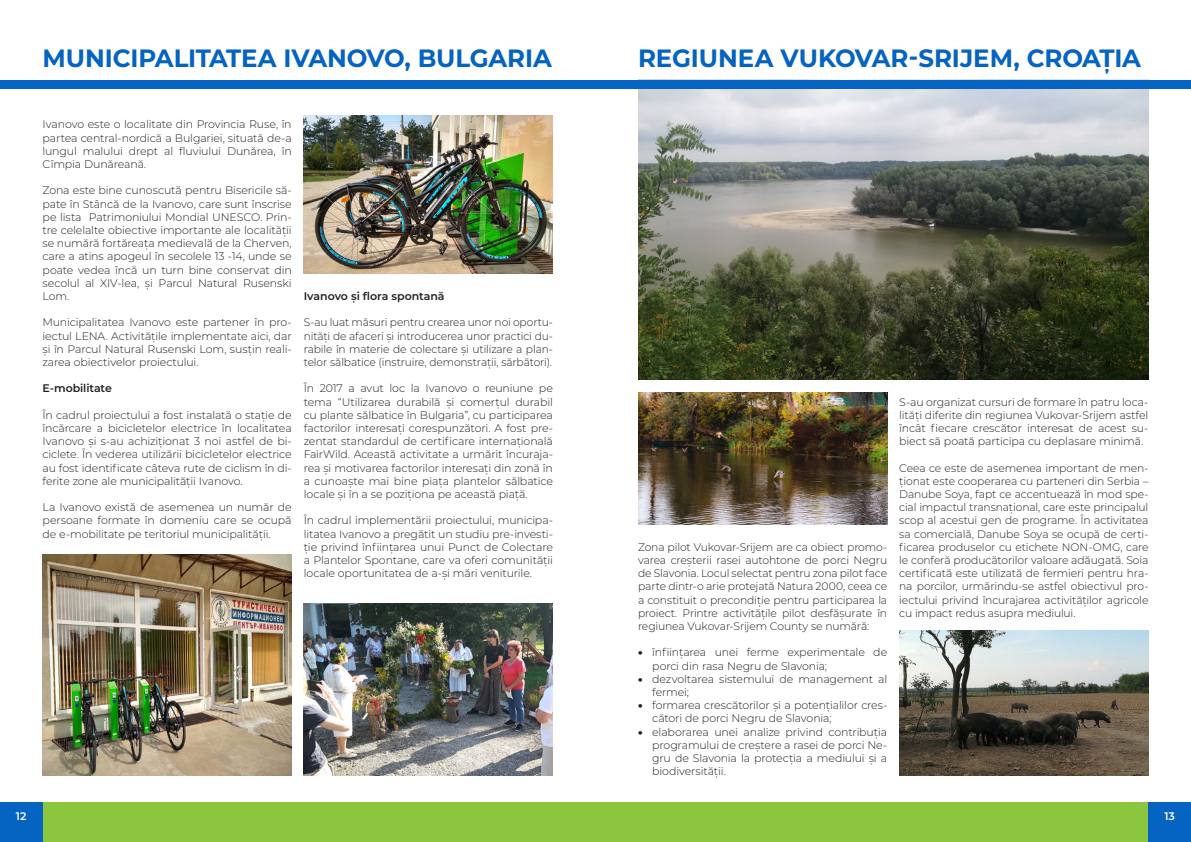
<style>
.page{position:relative;width:1191px;height:842px;background:#fff}
.page>*{position:absolute;margin:0;border:0;box-sizing:border-box;transform-origin:0 0}
.t1{font:700 25px "Montserrat";letter-spacing:-.005em;color:#0563c1}
.t2{font:300 11px/13.2px "Montserrat";letter-spacing:-.015em;color:#231f20;text-align:justify}
.t3{font:600 11px "Montserrat";letter-spacing:-.005em;color:#231f20}
.t4{font:600 11px "Montserrat";color:#fff}
.s1{font-weight:900}
</style>
<div class="page">
<div style="left:0;top:80px;width:595px;height:8px;background:#0563c1"></div>
<div style="left:0;top:802px;width:595px;height:40px;background:#8bc63e"></div>
<div style="left:595px;top:802px;width:596px;height:40px;background:#8bc63e"></div>
<img style="left:304px;top:115px;width:249px;height:159px">
<img style="left:638px;top:88px;width:510px;height:291px">
<img style="left:899px;top:630px;width:249px;height:145px">
<img style="left:638px;top:392px;width:249px;height:132px">
<img style="left:304px;top:604px;width:249px;height:171px">
<img style="left:43px;top:554px;width:249px;height:221px">
<div style="left:595px;top:80px;width:596px;height:8px;background:#0563c1"></div>
<div style="left:0;top:802px;width:43px;height:40px;background:#0563c1"></div>
<div style="left:1148px;top:802px;width:43px;height:40px;background:#0563c1"></div>
<p class="t1" style="left:43px;top:40px;width:511px">MUNICIPALITATEA IVANOVO, BULGARIA</p>
<p class="t2" style="left:43px;top:118px;width:251px">Ivanovo este o localitate din Provincia Ruse, în partea central-nordică a Bulgariei, situată de-a lungul malului drept al fluviului Dunărea, în Cîmpia Dunăreană.</p>
<p class="t2" style="left:43px;top:184px;width:251px">Zona este bine cunoscută pentru Bisericile să&shy;pate în Stâncă de la Ivanovo, care sunt înscrise pe lista Patrimoniului Mondial UNESCO. Prin&shy;tre celelalte obiective importante ale localității se numără fortăreața medievală de la Cherven, care a atins apogeul în secolele 13 -14, unde se poate vedea încă un turn bine conservat din secolul al XIV-lea, și Parcul Natural Rusenski Lom.</p>
<p class="t2" style="left:43px;top:316px;width:251px">Municipalitatea Ivanovo este partener în pro&shy;iectul LENA. Activitățile implementate aici, dar și în Parcul Natural Rusenski Lom, susțin reali&shy;zarea obiectivelor proiectului.</p>
<p class="t3" style="left:43px;top:381px;width:71px">E-mobilitate</p>
<p class="t2" style="left:43px;top:408px;width:251px">În cadrul proiectului a fost instalată o stație de încărcare a bicicletelor electrice în localitatea Ivanovo și s-au achiziționat 3 noi astfel de bi&shy;ciclete. În vederea utilizării bicicletelor electrice au fost identificate câteva rute de ciclism în di&shy;ferite zone ale municipalității Ivanovo.</p>
<p class="t2" style="left:43px;top:500px;width:251px">La Ivanovo există de asemenea un număr de persoane formate în domeniu care se ocupă de e-mobilitate pe teritoriul municipalității.</p>
<p class="t3" style="left:304px;top:288px;width:142px">Ivanovo și flora spontană</p>
<p class="t2" style="left:304px;top:316px;width:251px">S-au luat măsuri pentru crearea unor noi oportu&shy;nități de afaceri și introducerea unor practici du&shy;rabile în materie de colectare și utilizare a plan&shy;telor sălbatice (instruire, demonstrații, sărbători).</p>
<p class="t2" style="left:304px;top:382px;width:251px">În 2017 a avut loc la Ivanovo o reuniune pe tema “Utilizarea durabilă și comerțul durabil cu plante sălbatice în Bulgaria”, cu participarea factorilor interesați corespunzători. A fost pre&shy;zentat standardul de certificare internațională FairWild. Această activitate a urmărit încuraja&shy;rea și motivarea factorilor interesați din zonă în a cunoaște mai bine piața plantelor sălbatice locale și în a se poziționa pe această piață.</p>
<p class="t2" style="left:304px;top:514px;width:251px">În cadrul implementării proiectului, municipa&shy;litatea Ivanovo a pregătit un studiu pre-investi&shy;ție privind înființarea unui Punct de Colectare a Plantelor Spontane, care va oferi comunității locale oportunitatea de a-și mări veniturile.</p>
<p class="t1" style="left:638px;top:40px;width:504px">REGIUNEA VUKOVAR-SRIJEM, CROAȚIA</p>
<p class="t2" style="left:638px;top:540px;width:251px">Zona pilot Vukovar-Srijem are ca obiect promo&shy;varea creșterii rasei autohtone de porci Negru de Slavonia. Locul selectat pentru zona pilot face parte dintr-o arie protejată Natura 2000, ceea ce a constituit o precondiție pentru participarea la proiect. Printre activitățile pilot desfășurate în regiunea Vukovar-Srijem County se numără:</p>
<p class="t2" style="left:652px;top:646px;width:236px;text-indent:-14px"><span class="s1">•</span> înființarea unei ferme experimentale de porci din rasa Negru de Slavonia;</p>
<p class="t2" style="left:652px;top:672px;width:236px;text-indent:-14px"><span class="s1">•</span> dezvoltarea sistemului de management al fermei;</p>
<p class="t2" style="left:652px;top:698px;width:236px;text-indent:-14px"><span class="s1">•</span> formarea crescătorilor și a potențialilor cres&shy;cători de porci Negru de Slavonia;</p>
<p class="t2" style="left:652px;top:725px;width:236px;text-indent:-14px"><span class="s1">•</span> elaborarea unei analize privind contribuția programului de creștere a rasei de porci Ne&shy;gru de Slavonia la protecția a mediului și a biodiversității.</p>
<p class="t2" style="left:899px;top:395px;width:251px">S-au organizat cursuri de formare în patru loca&shy;lități diferite din regiunea Vukovar-Srijem astfel încât fiecare crescător interesat de acest su&shy;biect să poată participa cu deplasare minimă.</p>
<p class="t2" style="left:899px;top:461px;width:251px">Ceea ce este de asemenea important de men&shy;ționat este cooperarea cu parteneri din Serbia – Danube Soya, fapt ce accentuează în mod spe&shy;cial impactul transnațional, care este principalul scop al acestui gen de programe. În activitatea sa comercială, Danube Soya se ocupă de certi&shy;ficarea produselor cu etichete NON-OMG, care le conferă producătorilor valoare adăugată. Soia certificată este utilizată de fermieri pentru hra&shy;na porcilor, urmărindu-se astfel obiectivul pro&shy;iectului privind încurajarea activităților agricole cu impact redus asupra mediului.</p>
<p class="t4" style="left:16px;top:809px;width:12px">12</p>
<p class="t4" style="left:1164px;top:809px;width:12px">13</p>
</div>
